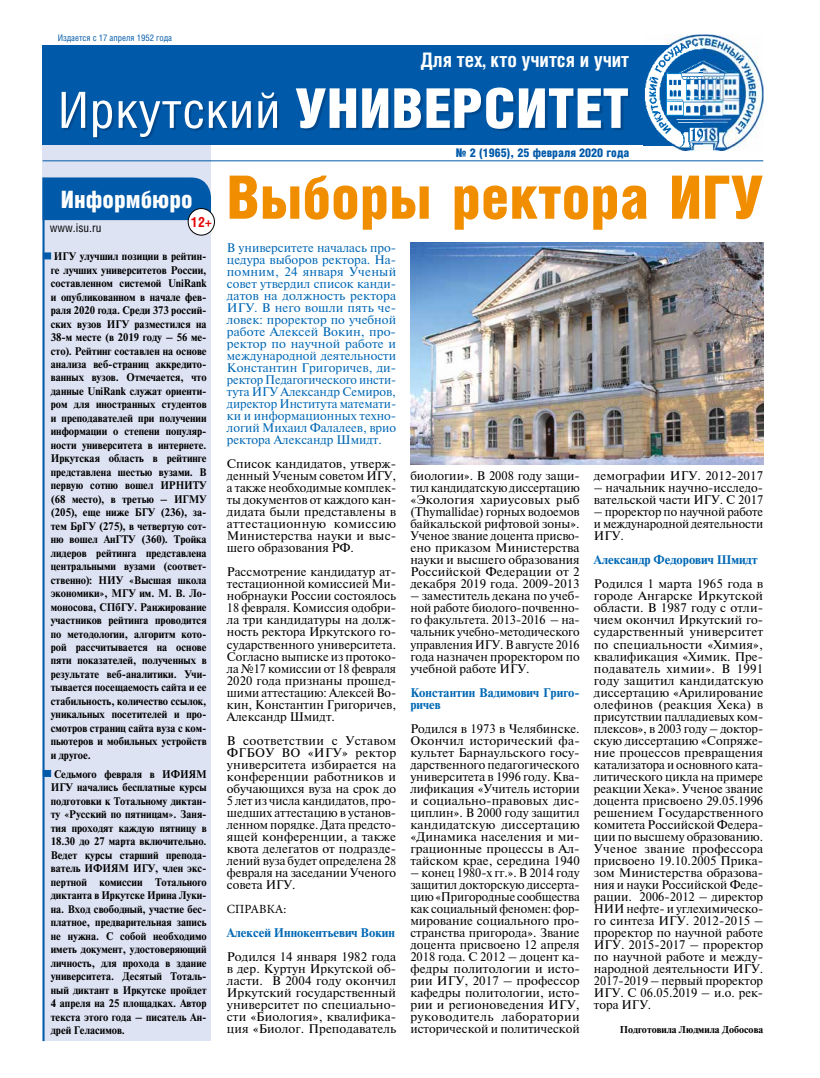
<style>
.page{position:relative;width:820px;height:1078px;background:#fff}
.page>*{position:absolute;margin:0;border:0;box-sizing:border-box;transform-origin:0 0}
.t1{font:900 60px "Helios Cond";color:#f18e00}
.t2{font:900 55px "Helios Cond";letter-spacing:.005em;color:#fff;scale:1.05 1}
.t3{font:900 24px "Helios Cond";color:#fff}
.t4{font:700 20px "Helios Cond";color:#fff}
.t5{font:700 14px "Helios Cond";color:#e60005}
.t6{font:12.5px/12px "Newton";color:#000;text-align:justify}
.t7{font:12.5px/12px "Newton";color:#0068b5;text-align:justify}
.t8{font:700 12.5px/12px "Newton";color:#0068b5}
.t9{font:12.5px "Minion Pro";color:#000}
.t10{font:900 12px "Helios Cond";color:#005aa9}
.t11{font:12px "Helios Cond";color:#000}
.t12{font:700 11px/13.5px "Newton";color:#000;text-align:justify;scale:.95 1}
.t13{font:700 10px "Newton";color:#000}
.t14{font:9px "Helios Cond";color:#005aa9}
.s1{font-weight:400;font-size:50px}
</style>
<div class="page">
<div style="left:43px;top:45px;width:168px;height:995px;background:#dee3f3"></div>
<div style="left:43px;top:177px;width:168px;height:43px;background:#005aa9"></div>
<div style="left:188px;top:208px;width:26px;height:27px;background:#fff;border-radius:50%"></div>
<div style="left:188px;top:208px;width:27px;height:27px;border:1px solid #000;border-radius:50%"></div>
<div style="left:43px;top:45px;width:656px;height:100px;background:#005aa9"></div>
<img style="left:643px;top:34px;width:120px;height:117px">
<img style="left:643px;top:46px;width:59px;height:99px">
<div style="left:64px;top:89px;width:565px;height:50px;background:#004485;opacity:.75"></div>
<hr style="left:43px;top:160px;width:720px;height:1px;background:#005aa9">
<hr style="left:43px;top:178px;width:2px;height:862px;background:#005aa9">
<div style="left:43px;top:252px;width:8px;height:7px;background:#005aa9;border:1px solid #005aa9"></div>
<div style="left:43px;top:769px;width:8px;height:7px;background:#005aa9;border:1px solid #005aa9"></div>
<img style="left:410px;top:242px;width:353px;height:222px">
<p class="t14" style="left:58px;top:32px;width:116px">Издается с 17 апреля 1952 года</p>
<h3 class="t4" style="left:420px;top:46px;width:210px">Для тех, кто учится и учит</h3>
<h2 class="t2" style="left:58px;top:77px;width:545px"><span class="s1">Иркутский</span> УНИВЕРСИТЕТ</h2>
<h3 class="t3" style="left:61px;top:185px;width:133px">Информбюро</h3>
<p class="t11" style="left:50px;top:221px;width:53px">www.isu.ru</p>
<p class="t5" style="left:191px;top:213px;width:22px">12+</p>
<p class="t12" style="left:51px;top:250px;width:165px">ИГУ улучшил позиции в рейтин&shy;ге лучших университетов России, составленном системой UniRank и опубликованном в начале фев&shy;раля 2020 года. Среди 373 россий&shy;ских вузов ИГУ разместился на 38-м месте (в 2019 году – 56 ме&shy;сто). Рейтинг составлен на основе анализа веб-страниц аккредито&shy;ванных вузов. Отмечается, что данные UniRank служат ориенти&shy;ром для иностранных студентов и преподавателей при получении информации о степени популяр&shy;ности университета в интернете.<br>Иркутская область в рейтинге представлена шестью вузами. В первую сотню вошел ИРНИТУ (68 место), в третью – ИГМУ (205), еще ниже БГУ (236), за&shy;тем БрГУ (275), в четвертую сот&shy;ню вошел АнГТУ (360). Тройка лидеров рейтинга представлена центральными вузами (соответ&shy;ственно): НИУ «Высшая школа экономики», МГУ им. М. В. Ло&shy;моносова, СПбГУ. Ранжирование участников рейтинга проводится по методологии, алгоритм кото&shy;рой рассчитывается на основе пяти показателей, полученных в результате веб-аналитики. Учи&shy;тывается посещаемость сайта и ее стабильность, количество ссылок, уникальных посетителей и про&shy;смотров страниц сайта вуза с ком&shy;пьютеров и мобильных устройств и другое.</p>
<p class="t12" style="left:51px;top:767px;width:165px">Седьмого февраля в ИФИЯМ ИГУ начались бесплатные курсы подготовки к Тотальному диктан&shy;ту «Русский по пятницам». Заня&shy;тия проходят каждую пятницу в 18.30 до 27 марта включительно.<br>Ведет курсы старший препода&shy;ватель ИФИЯМ ИГУ, член экс&shy;пертной комиссии Тотального диктанта в Иркутске Ирина Луки&shy;на. Вход свободный, участие бес&shy;платное, предварительная запись не нужна. С собой необходимо иметь документ, удостоверяющий личность, для прохода в здание университета. Десятый Тоталь&shy;ный диктант в Иркутске пройдет 4 апреля на 25 площадках. Автор текста этого года – писатель Ан&shy;дрей Геласимов.</p>
<p class="t10" style="left:455px;top:146px;width:175px">№ 2 (1965), 25 февраля 2020 года</p>
<h1 class="t1" style="left:226px;top:163px;width:538px">Выборы ректора ИГУ</h1>
<p class="t7" style="left:227px;top:241px;width:171px">В университете началась про&shy;цедура выборов ректора. На&shy;помним, 24 января Ученый совет утвердил список канди&shy;датов на должность ректора ИГУ. В него вошли пять че&shy;ловек: проректор по учебной работе Алексей Вокин, про&shy;ректор по научной работе и международной деятельности Константин Григоричев, ди&shy;ректор Педагогического инсти&shy;тута ИГУ Александр Семиров, директор Института математи&shy;ки и информационных техно&shy;логий Михаил Фалалеев, врио ректора Александр Шмидт.</p>
<p class="t6" style="left:227px;top:457px;width:171px">Список кандидатов, утверж&shy;денный Ученым советом ИГУ, а также необходимые комплек&shy;ты документов от каждого кан&shy;дидата были представлены в аттестационную комиссию Министерства науки и выс&shy;шего образования РФ.</p>
<p class="t6" style="left:227px;top:565px;width:171px">Рассмотрение кандидатур ат&shy;тестационной комиссией Ми&shy;нобрнауки России состоялось 18 февраля. Комиссия одобри&shy;ла три кандидатуры на долж&shy;ность ректора Иркутского го&shy;сударственного университета.<br>Согласно выписке из протоко&shy;ла №17 комиссии от 18 февраля 2020 года признаны прошед&shy;шими аттестацию: Алексей Во&shy;кин, Константин Григоричев, Александр Шмидт.</p>
<p class="t6" style="left:227px;top:733px;width:171px">В соответствии с Уставом ФГБОУ ВО «ИГУ» ректор университета избирается на конференции работников и обучающихся вуза на срок до 5 лет из числа кандидатов, про&shy;шедших аттестацию в установ&shy;ленном порядке. Дата предсто&shy;ящей конференции, а также квота делегатов от подразде&shy;лений вуза будет определена 28 февраля на заседании Ученого совета ИГУ.</p>
<p class="t9" style="left:227px;top:900px;width:61px">СПРАВКА:</p>
<p class="t8" style="left:227px;top:926px;width:169px">Алексей Иннокентьевич Вокин</p>
<p class="t6" style="left:227px;top:949px;width:171px">Родился 14 января 1982 года в дер. Куртун Иркутской об&shy;ласти. В 2004 году окончил Иркутский государственный университет по специально&shy;сти «Биология», квалифика&shy;ция «Биолог. Преподаватель</p>
<p class="t6" style="left:410px;top:469px;width:171px">биологии». В 2008 году защи&shy;тил кандидатскую диссертацию «Экология хариусовых рыб (Thymallidae) горных водоемов байкальской рифтовой зоны».<br>Ученое звание доцента присво&shy;ено приказом Министерства науки и высшего образования Российской Федерации от 2 декабря 2019 года. 2009-2013</p>
<p class="t6" style="left:410px;top:589px;width:171px">– заместитель декана по учеб&shy;ной работе биолого-почвенно&shy;го факультета. 2013-2016 – на&shy;чальник учебно-методического управления ИГУ. В августе 2016 года назначен проректором по учебной работе ИГУ.</p>
<p class="t8" style="left:410px;top:686px;width:171px">Константин Вадимович Григо&shy;ричев</p>
<p class="t6" style="left:410px;top:721px;width:171px">Родился в 1973 в Челябинске.<br>Окончил исторический фа&shy;культет Барнаульского госу&shy;дарственного педагогического университета в 1996 году. Ква&shy;лификация «Учитель истории и социально-правовых дис&shy;циплин». В 2000 году защитил кандидатскую диссертацию «Динамика населения и ми&shy;грационные процессы в Ал&shy;тайском крае, середина 1940</p>
<p class="t6" style="left:410px;top:865px;width:171px">– конец 1980-х гг.». В 2014 году защитил докторскую диссерта&shy;цию «Пригородные сообщества как социальный феномен: фор&shy;мирование социального про&shy;странства пригорода». Звание доцента присвоено 12 апреля 2018 года. С 2012 – доцент ка&shy;федры политологии и исто&shy;рии ИГУ, 2017 – профессор кафедры политологии, исто&shy;рии и регионоведения ИГУ, руководитель лаборатории исторической и политической</p>
<p class="t6" style="left:593px;top:469px;width:171px">демографии ИГУ. 2012-2017</p>
<p class="t6" style="left:593px;top:481px;width:171px">– начальник научно-исследо&shy;вательской части ИГУ. С 2017</p>
<p class="t6" style="left:593px;top:505px;width:171px">– проректор по научной работе и международной деятельности ИГУ.</p>
<p class="t8" style="left:593px;top:554px;width:165px">Александр Федорович Шмидт</p>
<p class="t6" style="left:593px;top:577px;width:171px">Родился 1 марта 1965 года в городе Ангарске Иркутской области. В 1987 году с отли&shy;чием окончил Иркутский го&shy;сударственный университет по специальности «Химия», квалификация «Химик. Пре&shy;подаватель химии». В 1991 году защитил кандидатскую диссертацию «Арилирование олефинов (реакция Хека) в присутствии палладиевых ком&shy;плексов», в 2003 году – доктор&shy;скую диссертацию «Сопряже&shy;ние процессов превращения катализатора и основного ката&shy;литического цикла на примере реакции Хека». Ученое звание доцента присвоено 29.05.1996 решением Государственного комитета Российской Федера&shy;ции по высшему образованию.<br>Ученое звание профессора присвоено 19.10.2005 Прика&shy;зом Министерства образова&shy;ния и науки Российской Феде&shy;рации. 2006-2012 – директор НИИ нефте- и углехимическо&shy;го синтеза ИГУ. 2012-2015 – проректор по научной работе ИГУ. 2015-2017 – проректор по научной работе и между&shy;народной деятельности ИГУ.<br>2017-2019 – первый проректор ИГУ. С 06.05.2019 – и.о. рек&shy;тора ИГУ.</p>
<p class="t13" style="left:619px;top:1022px;width:145px">Подготовила Людмила Добосова</p>
</div>
